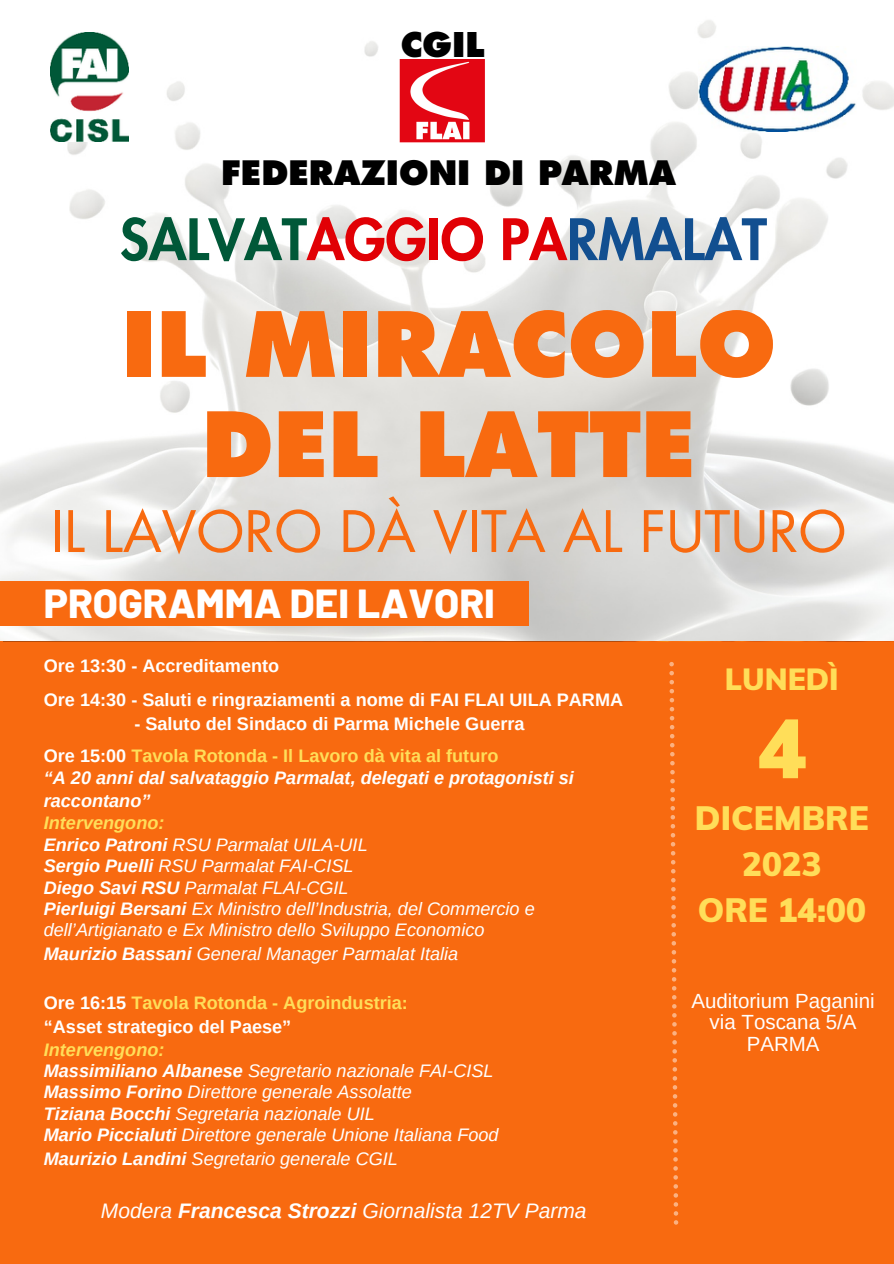
<style>
.page{position:relative;width:894px;height:1264px;background:#fff}
.page>*{position:absolute;margin:0;border:0;box-sizing:border-box;transform-origin:0 0}
.t1{font:800 87.15px/100.2px "Futura Std";color:#f86a10;text-align:center}
.t2{font:900 82.5px "Muli";color:#ffde59}
.t3{font:55.5px "Futura LT Pro";color:#f86a10}
.t4{font:800 55.5px "Futura LT Pro";color:#e10005}
.t5{font:800 40.5px "Barlow";color:#fff}
.t6{font:800 33.15px "Futura Std";color:#000}
.t7{font:900 33px "Muli";color:#ffde59}
.t8{font:800 32.7px "Futura Std";color:#000}
.t9{font:900 30px "Muli";color:#ffde59}
.t10{font:italic 21px "Arimo";color:#fff}
.t11{font:20.55px "Arimo";color:#fff}
.t12{font:italic 18.15px/21.3px "Arimo";color:#fffffe}
.t13{font:italic 18.15px "Arimo";color:#fff}
.t14{font:700 18.15px "Arimo";color:#fffffe}
.t15{font:700 18.15px "Arimo";color:#ffde59}
.t16{font:italic 700 18.15px/22.5px "Arimo";color:#fffffe}
.t17{font:italic 700 18.15px "Arimo";color:#ffde59}
.s1{color:#005838}
.s2{color:#124f90}
.s3{color:#fffffe}
.s4{font-weight:700}
</style>
<div class="page">
<div style="left:0;top:0;width:893px;height:1263px;background:#f86a10"></div>
<img style="left:0;top:0;width:893px;height:641px">
<img style="left:357px;top:59px;width:171px;height:83px">
<svg style="left:669px;top:662px;width:9px;height:562px"></svg>
<img style="left:50px;top:33px;width:78px;height:109px">
<img style="left:698px;top:47px;width:158px;height:84px">
<div style="left:0;top:581px;width:528px;height:44px;background:#f86a10"></div>
<p class="t6" style="left:400px;top:29px;width:85px">CGIL</p>
<p class="t8" style="left:221px;top:158px;width:456px">FEDERAZIONI DI PARMA</p>
<p class="t4" style="left:120px;top:214px;width:648px"><span class="s1">SALVAT</span>AGGIO PA<span class="s2">RMALAT</span></p>
<p class="t1" style="left:121px;top:298px;width:656px">IL MIRACOLO<br>DEL LATTE</p>
<p class="t3" style="left:51px;top:506px;width:796px">IL LAVORO DÀ VITA AL FUTURO</p>
<p class="t5" style="left:44px;top:577px;width:452px">PROGRAMMA DEI LAVORI</p>
<p class="t14" style="left:44px;top:655px;width:237px">Ore 13:30 - Accreditamento</p>
<p class="t14" style="left:44px;top:689px;width:580px">Ore 14:30 - Saluti e ringraziamenti a nome di FAI FLAI UILA PARMA</p>
<p class="t14" style="left:134px;top:714px;width:392px">- Saluto del Sindaco di Parma Michele Guerra</p>
<p class="t15" style="left:44px;top:745px;width:456px"><span class="s3">Ore 15:00</span> Tavola Rotonda - Il Lavoro dà vita al futuro</p>
<p class="t16" style="left:44px;top:766px;width:531px">“A 20 anni dal salvataggio Parmalat, delegati e protagonisti si raccontano”</p>
<p class="t17" style="left:44px;top:813px;width:122px">Intervengono:</p>
<p class="t12" style="left:44px;top:833px;width:325px"><span class="s4">Enrico Patroni</span> RSU Parmalat UILA-UIL</p>
<p class="t12" style="left:44px;top:855px;width:311px"><span class="s4">Sergio Puelli</span> RSU Parmalat FAI-CISL</p>
<p class="t12" style="left:44px;top:876px;width:306px"><span class="s4">Diego Savi RSU</span> Parmalat FLAI-CGIL</p>
<p class="t12" style="left:44px;top:898px;width:492px"><span class="s4">Pierluigi Bersani</span> Ex Ministro dell’Industria, del Commercio e dell’Artigianato e Ex Ministro dello Sviluppo Economico</p>
<p class="t12" style="left:44px;top:943px;width:416px"><span class="s4">Maurizio Bassani</span> General Manager Parmalat Italia</p>
<p class="t15" style="left:44px;top:993px;width:365px"><span class="s3">Ore 16:15</span> Tavola Rotonda - Agroindustria:</p>
<p class="t14" style="left:44px;top:1016px;width:249px">“Asset strategico del Paese”</p>
<p class="t17" style="left:44px;top:1039px;width:122px">Intervengono:</p>
<p class="t13" style="left:44px;top:1060px;width:451px"><span class="s4">Massimiliano Albanese</span> Segretario nazionale FAI-CISL</p>
<p class="t13" style="left:44px;top:1081px;width:369px"><span class="s4">Massimo Forino</span> Direttore generale Assolatte</p>
<p class="t13" style="left:44px;top:1103px;width:332px"><span class="s4">Tiziana Bocchi</span> Segretaria nazionale UIL</p>
<p class="t13" style="left:44px;top:1124px;width:456px"><span class="s4">Mario Piccialuti</span> Direttore generale Unione Italiana Food</p>
<p class="t13" style="left:44px;top:1148px;width:355px"><span class="s4">Maurizio Landini</span> Segretario generale CGIL</p>
<p class="t10" style="left:101px;top:1198px;width:487px">Modera <span class="s4">Francesca Strozzi</span> Giornalista 12TV Parma</p>
<p class="t9" style="left:724px;top:660px;width:115px">LUNEDÌ</p>
<p class="t2" style="left:756px;top:695px;width:51px">4</p>
<p class="t7" style="left:694px;top:796px;width:175px">DICEMBRE</p>
<p class="t7" style="left:742px;top:843px;width:81px">2023</p>
<p class="t7" style="left:697px;top:889px;width:170px">ORE 14:00</p>
<p class="t11" style="left:691px;top:989px;width:185px">Auditorium Paganini</p>
<p class="t11" style="left:709px;top:1010px;width:148px">via Toscana 5/A</p>
<p class="t11" style="left:746px;top:1032px;width:74px">PARMA</p>
</div>
